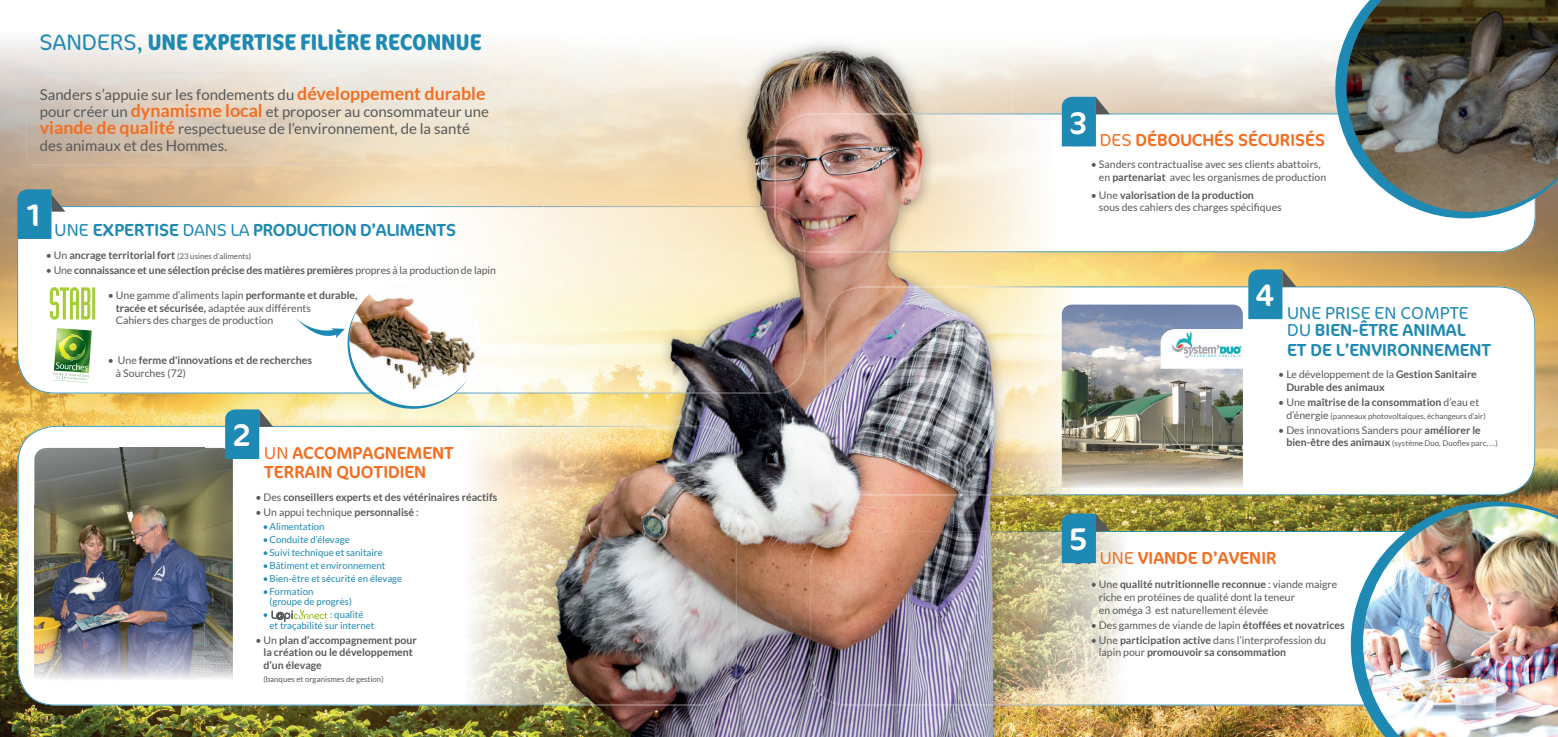
<style>
.page{position:relative;width:1558px;height:737px;background:#fff}
.page>*{position:absolute;margin:0;border:0;box-sizing:border-box;transform-origin:0 0}
.t1{font:31.5px "Cocon";color:#fff}
.t2{font:700 condensed 22.75px "Cocon OT";color:#1e89b3}
.t3{font:17.5px/19.2px "Cocon";color:#f36e21;text-align:center}
.t4{font:17.5px/19.2px "Cocon";color:#1e89b3}
.t5{font:300 17.5px "Cocon OT";letter-spacing:.01em;color:#1e89b3}
.t6{font:14.96px/16.8px "Lato";color:#57585a}
.t7{font:10.5px/12.6px "Lato";color:#57585a}
.t8{font:700 10.5px/12.6px "Lato";color:#57585a}
.t9{font:9.62px/10.5px "Lato";color:#1e89b3}
.t10{font:7.88px "Lato";color:#57585a}
.s1{font-weight:300;font-stretch:normal}
.s2{font-weight:700;font-size:17.76px;color:#f36e21}
.s3{font-family:"Cocon OT";font-weight:300;color:#57585a}
.s4{font-family:"Cocon OT";font-weight:300}
.s5{font-weight:400}
.s6{font-weight:400;font-size:7.88px}
.s7{font-weight:700}
.s8{color:#57585a}
.s9{font-size:10.5px}
.s10{font-weight:700;font-size:10.5px}
</style>
<div class="page">
<img style="left:1527px;top:218px;width:31px;height:283px">
<img style="left:1496px;top:252px;width:31px;height:34px">
<img style="left:0;top:214px;width:30px;height:523px">
<img style="left:1012px;top:252px;width:484px;height:34px">
<img style="left:436px;top:393px;width:91px;height:33px">
<img style="left:30px;top:393px;width:374px;height:33px">
<img style="left:404px;top:410px;width:32px;height:16px">
<img style="left:1496px;top:495px;width:31px;height:6px">
<img style="left:1012px;top:495px;width:484px;height:36px">
<img style="left:1012px;top:705px;width:339px;height:32px">
<img style="left:30px;top:705px;width:497px;height:32px">
<img style="left:1012px;top:113px;width:523px;height:139px">
<img style="left:1012px;top:531px;width:339px;height:174px">
<img style="left:1012px;top:286px;width:523px;height:209px">
<img style="left:1351px;top:501px;width:207px;height:236px">
<img style="left:18px;top:426px;width:509px;height:279px">
<svg style="left:271px;top:608px;width:56px;height:13px"></svg>
<img style="left:34px;top:448px;width:199px;height:232px">
<img style="left:1062px;top:304px;width:181px;height:184px">
<img style="left:17px;top:206px;width:510px;height:187px">
<svg style="left:295px;top:274px;width:186px;height:136px"></svg>
<svg style="left:50px;top:287px;width:45px;height:33px"></svg>
<svg style="left:53px;top:328px;width:39px;height:54px"></svg>
<img style="left:1009px;top:38px;width:3px;height:699px">
<img style="left:527px;top:207px;width:16px;height:220px">
<img style="left:527px;top:427px;width:16px;height:310px">
<img style="left:543px;top:38px;width:217px;height:168px">
<img style="left:760px;top:38px;width:249px;height:90px">
<img style="left:760px;top:128px;width:14px;height:78px">
<img style="left:805px;top:252px;width:204px;height:59px">
<img style="left:792px;top:311px;width:62px;height:243px">
<img style="left:543px;top:392px;width:249px;height:40px">
<img style="left:736px;top:432px;width:56px;height:31px">
<img style="left:730px;top:463px;width:62px;height:274px">
<img style="left:854px;top:495px;width:155px;height:36px">
<img style="left:791px;top:554px;width:31px;height:183px">
<img style="left:543px;top:704px;width:187px;height:33px">
<img style="left:822px;top:705px;width:187px;height:32px">
<img style="left:774px;top:113px;width:235px;height:139px">
<img style="left:810px;top:531px;width:199px;height:174px">
<img style="left:825px;top:286px;width:184px;height:209px">
<img style="left:543px;top:457px;width:166px;height:246px">
<img style="left:543px;top:426px;width:193px;height:31px">
<img style="left:709px;top:456px;width:28px;height:248px">
<img style="left:543px;top:703px;width:166px;height:2px">
<img style="left:543px;top:206px;width:233px;height:187px">
<img style="left:775px;top:252px;width:30px;height:140px">
<img style="left:774px;top:207px;width:31px;height:45px">
<img style="left:1363px;top:506px;width:195px;height:231px">
<svg style="left:1335px;top:36px;width:223px;height:182px"></svg>
<img style="left:1346px;top:0;width:212px;height:212px">
<svg style="left:17px;top:189px;width:48px;height:50px"></svg>
<svg style="left:225px;top:409px;width:48px;height:50px"></svg>
<svg style="left:1062px;top:97px;width:48px;height:49px"></svg>
<svg style="left:1248px;top:269px;width:48px;height:50px"></svg>
<svg style="left:1062px;top:513px;width:48px;height:50px"></svg>
<img style="left:1160px;top:329px;width:91px;height:40px">
<h2 class="t2" style="left:39px;top:26px;width:444px"><span class="s1">SANDERS,</span> UNE EXPERTISE FILIÈRE RECONNUE</h2>
<h3 class="t6" style="left:40px;top:86px;width:451px">Sanders s’appuie sur les fondements du <span class="s2">développement durable </span>pour créer un <span class="s2">dynamisme local</span> et proposer au consommateur une <span class="s2">viande de qualité</span> respectueuse de l’environnement, de la santé des animaux et des Hommes.</h3>
<h1 class="t1" style="left:28px;top:197px;width:14px">1</h1>
<h3 class="t4" style="left:28px;top:221px;width:429px"><span class="s3">1 /</span> <span class="s4">UNE</span> EXPERTISE <span class="s4">DANS LA</span> PRODUCTION D’ALIMENTS</h3>
<p class="t8" style="left:46px;top:249px;width:207px"><span class="s5">• Un</span> ancrage territorial fort <span class="s6">(23 usines d’aliments)</span></p>
<p class="t8" style="left:46px;top:264px;width:452px"><span class="s5">• Une</span> connaissance et une sélection précise des matières premières <span class="s5">propres à la production de lapin</span></p>
<p class="t7" style="left:116px;top:289px;width:243px;text-indent:-8px">• Une gamme d’aliments lapin <span class="s7">performante et durable, tracée et sécurisée,</span> adaptée aux différents<br>Cahiers des charges de production</p>
<p class="t8" style="left:116px;top:354px;width:197px;text-indent:-8px"><span class="s5">• Une</span> ferme d'innovations et de recherches <span class="s5">à Sourches (72)</span></p>
<h1 class="t1" style="left:232px;top:417px;width:20px">2</h1>
<h3 class="t3" style="left:238px;top:443px;width:217px"><span class="s3">2</span> <span class="s4">/ UN</span> ACCOMPAGNEMENT<br>TERRAIN QUOTIDIEN</h3>
<p class="t8" style="left:255px;top:490px;width:243px"><span class="s5">• Des</span> conseillers experts et des vétérinaires réactifs</p>
<p class="t7" style="left:255px;top:505px;width:165px">• Un appui technique <span class="s7">personnalisé</span> :</p>
<p class="t9" style="left:263px;top:521px;width:63px">• Alimentation</p>
<p class="t9" style="left:263px;top:534px;width:88px">• Conduite d’élevage</p>
<p class="t9" style="left:263px;top:547px;width:122px">• Suivi technique et sanitaire</p>
<p class="t9" style="left:263px;top:560px;width:124px">• Bâtiment et environnement</p>
<p class="t9" style="left:263px;top:573px;width:141px">• Bien-être et sécurité en élevage</p>
<p class="t9" style="left:269px;top:586px;width:84px;text-indent:-7px">• Formation<br>(groupe de progrès)</p>
<p class="t9" style="left:263px;top:609px;width:7px">•</p>
<p class="t9" style="left:269px;top:609px;width:106px;text-indent:60px">: qualité et traçabilité sur internet</p>
<p class="t8" style="left:263px;top:633px;width:155px;text-indent:-8px"><span class="s5">• Un</span> plan d’accompagnement pour la création ou le développement d’un élevage</p>
<p class="t10" style="left:263px;top:674px;width:122px">(banques et organismes de gestion)</p>
<h1 class="t1" style="left:1069px;top:104px;width:20px">3</h1>
<h3 class="t3" style="left:1073px;top:131px;width:253px"><span class="s3">3 /</span> <span class="s4">DES</span> DÉBOUCHÉS SÉCURISÉS</h3>
<p class="t7" style="left:1099px;top:158px;width:229px;text-indent:-8px">• Sanders contractualise avec ses clients abattoirs, en <span class="s7">partenariat</span> avec les organismes de production</p>
<p class="t7" style="left:1099px;top:188px;width:184px;text-indent:-8px">• Une <span class="s7">valorisation de la production<br></span>sous des cahiers des charges spécifiques</p>
<h1 class="t1" style="left:1255px;top:277px;width:20px">4</h1>
<h3 class="t5" style="left:1261px;top:300px;width:209px"><span class="s8">4 /</span> UNE PRISE EN COMPTE</h3>
<h3 class="t4" style="left:1287px;top:321px;width:206px"><span class="s4">DU</span> BIEN-ÊTRE ANIMAL<br>ET DE L’ENVIRONNEMENT</h3>
<p class="t8" style="left:1286px;top:368px;width:192px;text-indent:-8px"><span class="s5">• Le développement de la</span> Gestion Sanitaire<br>Durable des animaux</p>
<p class="t8" style="left:1278px;top:395px;width:203px"><span class="s5">• Une</span> maîtrise de la consommation <span class="s5">d’eau et</span></p>
<p class="t10" style="left:1286px;top:411px;width:201px"><span class="s9">d’énergie</span> (panneaux photovoltaïques, échangeurs d’air)</p>
<p class="t7" style="left:1278px;top:423px;width:204px">• Des innovations Sanders pour <span class="s7">améliorer le</span></p>
<p class="t10" style="left:1286px;top:439px;width:213px"><span class="s10">bien-être des animaux</span> (système Duo, Duoflex parc, …)</p>
<h1 class="t1" style="left:1069px;top:521px;width:20px">5</h1>
<h3 class="t3" style="left:1073px;top:548px;width:205px"><span class="s3">5 /</span> <span class="s4">UNE</span> VIANDE D’AVENIR</h3>
<p class="t7" style="left:1099px;top:578px;width:240px;text-indent:-8px">• Une <span class="s7">qualité nutritionnelle reconnue</span> : viande maigre riche en protéines de qualité dont la teneur<br>en oméga 3 est naturellement élevée</p>
<p class="t7" style="left:1091px;top:618px;width:255px">• Des gammes de viande de lapin <span class="s7">étoffées et novatrices</span></p>
<p class="t8" style="left:1099px;top:633px;width:229px;text-indent:-8px"><span class="s5">• Une</span> participation active <span class="s5">dans l’interprofession du lapin pour</span> promouvoir sa consommation</p>
</div>
